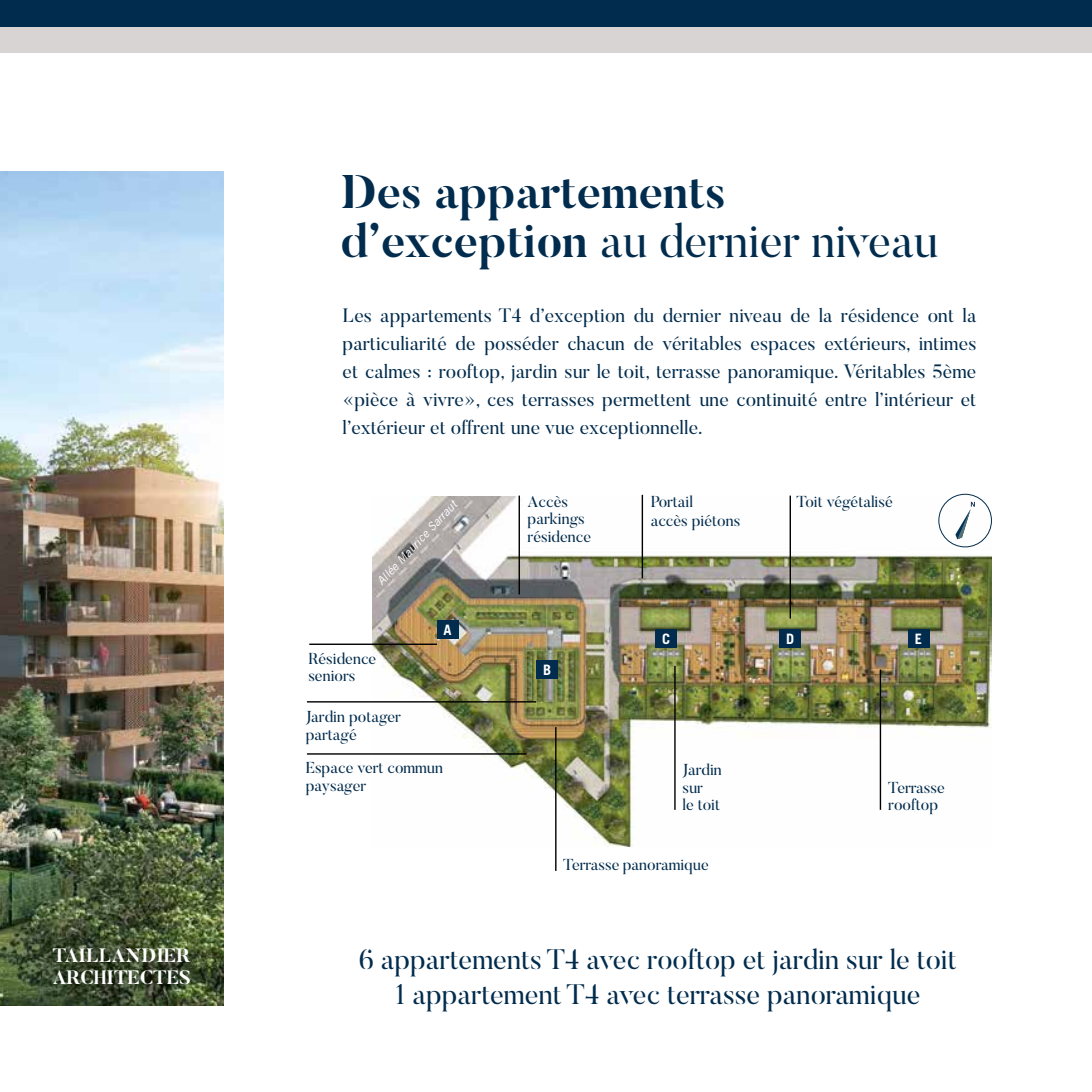
<style>
.page{position:relative;width:1092px;height:1092px;background:#fff}
.page>*{position:absolute;margin:0;border:0;box-sizing:border-box;transform-origin:0 0}
.t1{font:700 46.9px/49px "Butler Stencil";color:#022c4d}
.t2{font:28px "Butler Stencil";color:#022c4d}
.t3{font:19.25px/28px "Butler";letter-spacing:.005em;color:#022c4d;text-align:justify}
.t4{font:700 19.25px/22.8px "Butler";color:#fff}
.t5{font:15.75px/17.5px "Butler";color:#022c4d}
.t6{font:700 14.35px "Trade Gothic";color:#fff}
.t7{font:italic 11.72px "Trade Gothic";color:#fff}
.s1{font-weight:400}
</style>
<div class="page">
<div style="left:0;top:26px;width:1091px;height:26px;background:#d3cfcf"></div>
<img style="left:0;top:171px;width:223px;height:834px">
<div style="left:0;top:0;width:1091px;height:26px;background:#022c4d"></div>
<img style="left:372px;top:496px;width:619px;height:349px">
<div style="left:437px;top:620px;width:21px;height:18px;background:#022c4d"></div>
<div style="left:536px;top:660px;width:21px;height:18px;background:#022c4d"></div>
<div style="left:655px;top:629px;width:21px;height:18px;background:#022c4d"></div>
<div style="left:779px;top:629px;width:21px;height:18px;background:#022c4d"></div>
<div style="left:908px;top:629px;width:21px;height:18px;background:#022c4d"></div>
<div style="left:938px;top:494px;width:53px;height:53px;border:1px solid #022c4d;border-radius:50%"></div>
<svg style="left:955px;top:502px;width:19px;height:37px"></svg>
<hr style="left:789px;top:495px;width:2px;height:123px;background:#000">
<hr style="left:879px;top:669px;width:2px;height:140px;background:#000">
<hr style="left:674px;top:666px;width:1px;height:143px;background:#000">
<hr style="left:555px;top:727px;width:1px;height:143px;background:#000">
<hr style="left:307px;top:753px;width:219px;height:1px;background:#000">
<hr style="left:307px;top:701px;width:229px;height:1px;background:#000">
<hr style="left:309px;top:643px;width:128px;height:2px;background:#000">
<hr style="left:518px;top:495px;width:2px;height:99px;background:#000">
<hr style="left:641px;top:495px;width:2px;height:83px;background:#000">
<p class="t4" style="left:53px;top:943px;width:140px">TAILLANDIER<br>ARCHITECTES</p>
<h1 class="t1" style="left:341px;top:168px;width:599px">Des appartements d’exception <span class="s1">au dernier niveau</span></h1>
<p class="t3" style="left:342px;top:301px;width:635px">Les appartements T4 d’exception du dernier niveau de la résidence ont la particuliarité de posséder chacun de véritables espaces extérieurs, intimes et calmes : rooftop, jardin sur le toit, terrasse panoramique. Véritables 5ème «pièce à vivre», ces terrasses permettent une continuité entre l’intérieur et l’extérieur et offrent une vue exceptionnelle.</p>
<p class="t7" style="left:374px;top:578px;width:112px;rotate:-47deg">Allée Maurice Sarraut</p>
<p class="t6" style="left:443px;top:621px;width:10px">A</p>
<p class="t5" style="left:308px;top:649px;width:69px">Résidence seniors</p>
<p class="t5" style="left:306px;top:707px;width:97px">Jardin potager partagé</p>
<p class="t5" style="left:306px;top:758px;width:139px">Espace vert commun paysager</p>
<p class="t5" style="left:527px;top:492px;width:65px">Accès parkings résidence</p>
<p class="t5" style="left:650px;top:491px;width:91px;line-height:19.2px">Portail<br>accès piétons</p>
<p class="t5" style="left:796px;top:492px;width:98px">Toit végétalisé</p>
<p class="t6" style="left:543px;top:661px;width:10px">B</p>
<p class="t6" style="left:662px;top:630px;width:10px">C</p>
<p class="t6" style="left:786px;top:630px;width:10px">D</p>
<p class="t6" style="left:914px;top:630px;width:9px">E</p>
<p class="t5" style="left:682px;top:760px;width:41px">Jardin sur<br>le toit</p>
<p class="t5" style="left:563px;top:855px;width:147px">Terrasse panoramique</p>
<p class="t5" style="left:888px;top:778px;width:58px">Terrasse rooftop</p>
<h2 class="t2" style="left:358px;top:941px;width:599px">6 appartements T4 avec rooftop et jardin sur le toit</h2>
<h2 class="t2" style="left:395px;top:976px;width:527px">1 appartement T4 avec terrasse panoramique</h2>
</div>
